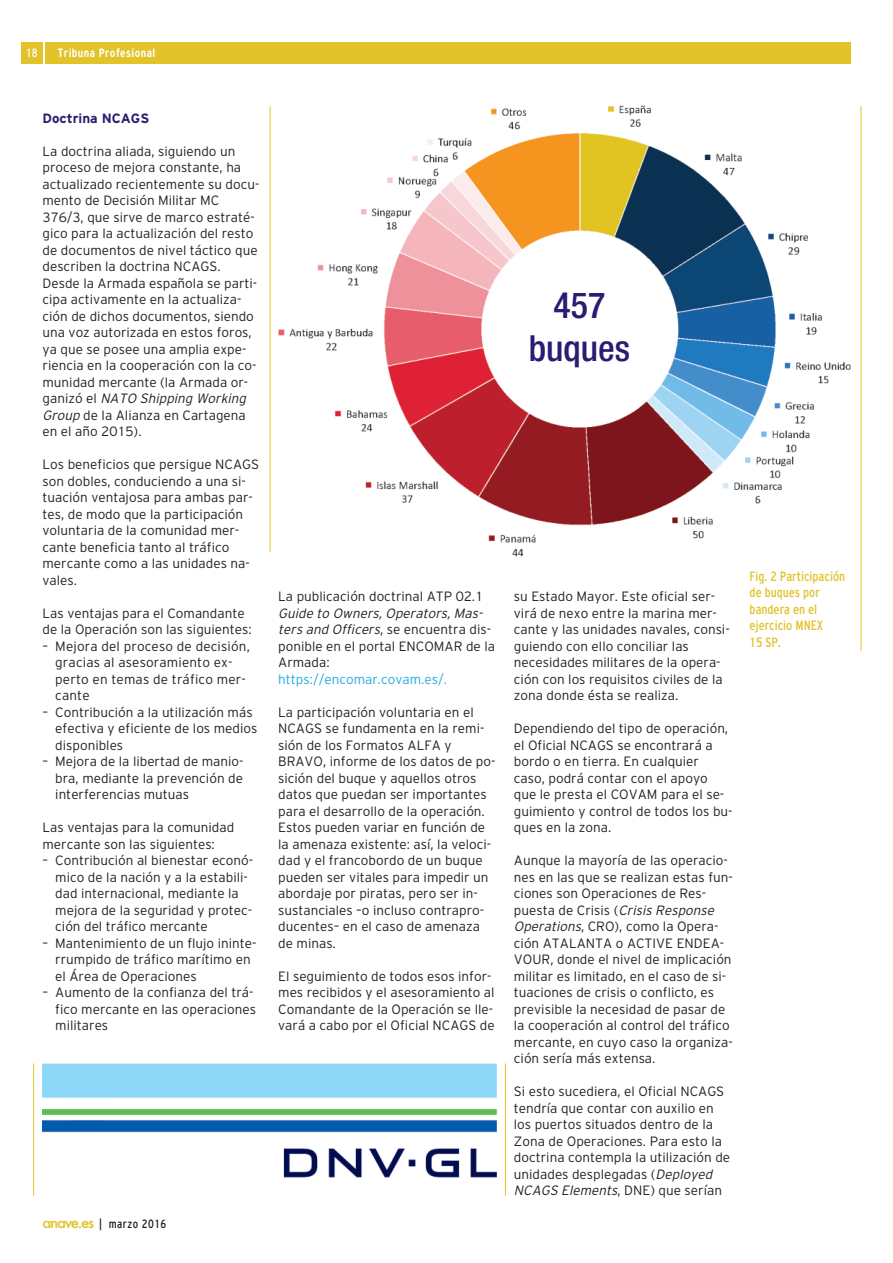
<style>
.page{position:relative;width:893px;height:1263px;background:#fff}
.page>*{position:absolute;margin:0;border:0;box-sizing:border-box;transform-origin:0 0}
.t1{font:500 condensed 36px/43.2px "Helvetica 67";color:#281d72;text-align:center}
.t2{font:300 13.5px/16.5px "Civica 01";color:#231f20}
.t3{font:condensed 13.5px/16.5px "Civica 06";color:#e2c32a}
.t4{font:300 13.5px "Civica 01";color:#24aae1}
.t5{font:700 13.5px "Civica 07";color:#281d72}
.t6{font:700 condensed 12px "Civica 09";letter-spacing:.035em;color:#fff}
.t7{font:condensed 12px "Civica 06";letter-spacing:.04em;color:#231f20}
.t8{font:condensed 12px "Civica 06";color:#fff}
.s1{font-style:italic}
.s2{font-family:"Futura";font-weight:500;font-stretch:normal;font-size:14.85px;color:#e2c32a}
</style>
<div class="page">
<hr style="left:33px;top:1063px;width:1px;height:133px;background:#e2c32a">
<img style="left:42px;top:1064px;width:455px;height:114px">
<hr style="left:505px;top:1063px;width:1px;height:133px;background:#e2c32a">
<div style="left:21px;top:43px;width:22px;height:21px;background:#e2c32a"></div>
<div style="left:45px;top:43px;width:805px;height:21px;background:#e2c32a"></div>
<hr style="left:270px;top:106px;width:1px;height:446px;background:#e2c32a">
<img style="left:278px;top:105px;width:583px;height:456px">
<hr style="left:861px;top:106px;width:1px;height:545px;background:#e2c32a">
<p class="t8" style="left:26px;top:46px;width:13px">18</p>
<p class="t6" style="left:58px;top:46px;width:99px">Tribuna Profesional</p>
<p class="t5" style="left:43px;top:110px;width:108px">Doctrina NCAGS</p>
<p class="t2" style="left:43px;top:143px;width:218px">La doctrina aliada, siguiendo un proceso de mejora constante, ha actualizado recientemente su docu&shy;mento de Decisión Militar MC<br>376/3, que sirve de marco estraté&shy;gico para la actualización del resto de documentos de nivel táctico que describen la doctrina NCAGS.<br>Desde la Armada española se parti&shy;cipa activamente en la actualiza&shy;ción de dichos documentos, siendo una voz autorizada en estos foros, ya que se posee una amplia expe&shy;riencia en la cooperación con la co&shy;munidad mercante (la Armada or-<br>g a n i z ó e l <span class="s1">NATO Shipping Working<br>Group</span>de la Alianza en Cartagena en el año 2015).</p>
<p class="t2" style="left:43px;top:456px;width:218px">Los beneficios que persigue NCAGS son dobles, conduciendo a una si&shy;tuación ventajosa para ambas par&shy;tes, de modo que la participación voluntaria de la comunidad mer&shy;cante beneficia tanto al tráfico mercante como a las unidades na&shy;vales.</p>
<p class="t2" style="left:43px;top:605px;width:211px">Las ventajas para el Comandante de la Operación son las siguientes:</p>
<p class="t2" style="left:55px;top:638px;width:196px;text-indent:-13px">– Mejora del proceso de decisión, gracias al asesoramiento ex&shy;perto en temas de tráfico mer&shy;cante</p>
<p class="t2" style="left:55px;top:704px;width:204px;text-indent:-13px">– Contribución a la utilización más efectiva y eficiente de los medios disponibles</p>
<p class="t2" style="left:55px;top:753px;width:190px;text-align:justify;text-indent:-13px">– Mejora de la libertad de manio&shy;bra, mediante la prevención de interferencias mutuas</p>
<p class="t2" style="left:43px;top:819px;width:193px">Las ventajas para la comunidad mercante son las siguientes:</p>
<p class="t2" style="left:55px;top:852px;width:199px;text-indent:-13px">– Contribución al bienestar econó&shy;mico de la nación y a la estabili&shy;dad internacional, mediante la mejora de la seguridad y protec&shy;ción del tráfico mercante</p>
<p class="t2" style="left:55px;top:935px;width:203px;text-indent:-13px">– Mantenimiento de un flujo ininte&shy;rrumpido de tráfico marítimo en el Área de Operaciones</p>
<p class="t2" style="left:55px;top:984px;width:202px;text-indent:-13px">– Aumento de la confianza del trá&shy;fico mercante en las operaciones militares</p>
<p class="t7" style="left:43px;top:1217px;width:125px"><span class="s2">anave.es</span> | marzo 2016</p>
<h1 class="t1" style="left:529px;top:283px;width:103px">457 buques</h1>
<p class="t2" style="left:278px;top:588px;width:206px">La publicación doctrinal ATP 02.1</p>
<p class="t2" style="left:278px;top:605px;width:218px"><span class="s1">Guide to Owners, Operators, Mas&shy;tersandOfficers</span>, se encuentra dis&shy;ponible en el portal ENCOMAR de la<br>Armada:</p>
<p class="t4" style="left:278px;top:671px;width:170px">https://encomar.covam.es/.</p>
<p class="t2" style="left:278px;top:704px;width:219px">La participación voluntaria en el<br>NCAGS se fundamenta en la remi&shy;sión de los Formatos ALFA y<br>BRAVO, informe de los datos de po&shy;sición del buque y aquellos otros datos que puedan ser importantes para el desarrollo de la operación.<br>Estos pueden variar en función de la amenaza existente: así, la veloci&shy;dad y el francobordo de un buque pueden ser vitales para impedir un abordaje por piratas, pero ser in&shy;sustanciales –o incluso contrapro&shy;ducentes– en el caso de amenaza de minas.</p>
<p class="t2" style="left:278px;top:968px;width:218px">El seguimiento de todos esos infor&shy;mes recibidos y el asesoramiento al Comandante de la Operación se lle&shy;vará a cabo por el Oficial NCAGS de</p>
<p class="t2" style="left:514px;top:588px;width:217px">su Estado Mayor. Este oficial ser&shy;virá de nexo entre la marina mer&shy;cante y las unidades navales, consi&shy;guiendo con ello conciliar las necesidades militares de la opera&shy;ción con los requisitos civiles de la zona donde ésta se realiza.</p>
<p class="t2" style="left:514px;top:720px;width:220px">Dependiendo del tipo de operación, el Oficial NCAGS se encontrará a bordo o en tierra. En cualquier caso, podrá contar con el apoyo que le presta el COVAM para el se&shy;guimiento y control de todos los bu&shy;ques en la zona.</p>
<p class="t2" style="left:514px;top:852px;width:220px">Aunque la mayoría de las operacio&shy;nes en las que se realizan estas fun&shy;ciones son Operaciones de Res&shy;puesta de Crisis (<span class="s1">CrisisResponse Operations</span>, CRO), como la Opera&shy;ción ATALANTA o ACTIVE ENDEA-VOUR, donde el nivel de implicación militar es limitado, en el caso de si&shy;tuaciones de crisis o conflicto, es previsible la necesidad de pasar de la cooperación al control del tráfico mercante, en cuyo caso la organiza&shy;ción sería más extensa.</p>
<p class="t2" style="left:514px;top:1083px;width:218px">Si esto sucediera, el Oficial NCAGS tendría que contar con auxilio en los puertos situados dentro de la Zona de Operaciones. Para esto la doctrina contempla la utilización de unidades desplegadas (<span class="s1">Deployed NCAGSElements</span>, DNE) que serían</p>
<p class="t3" style="left:750px;top:568px;width:97px">Fig. 2 Participación de buques por bandera en el ejercicio MNEX<br>15 SP.</p>
</div>
